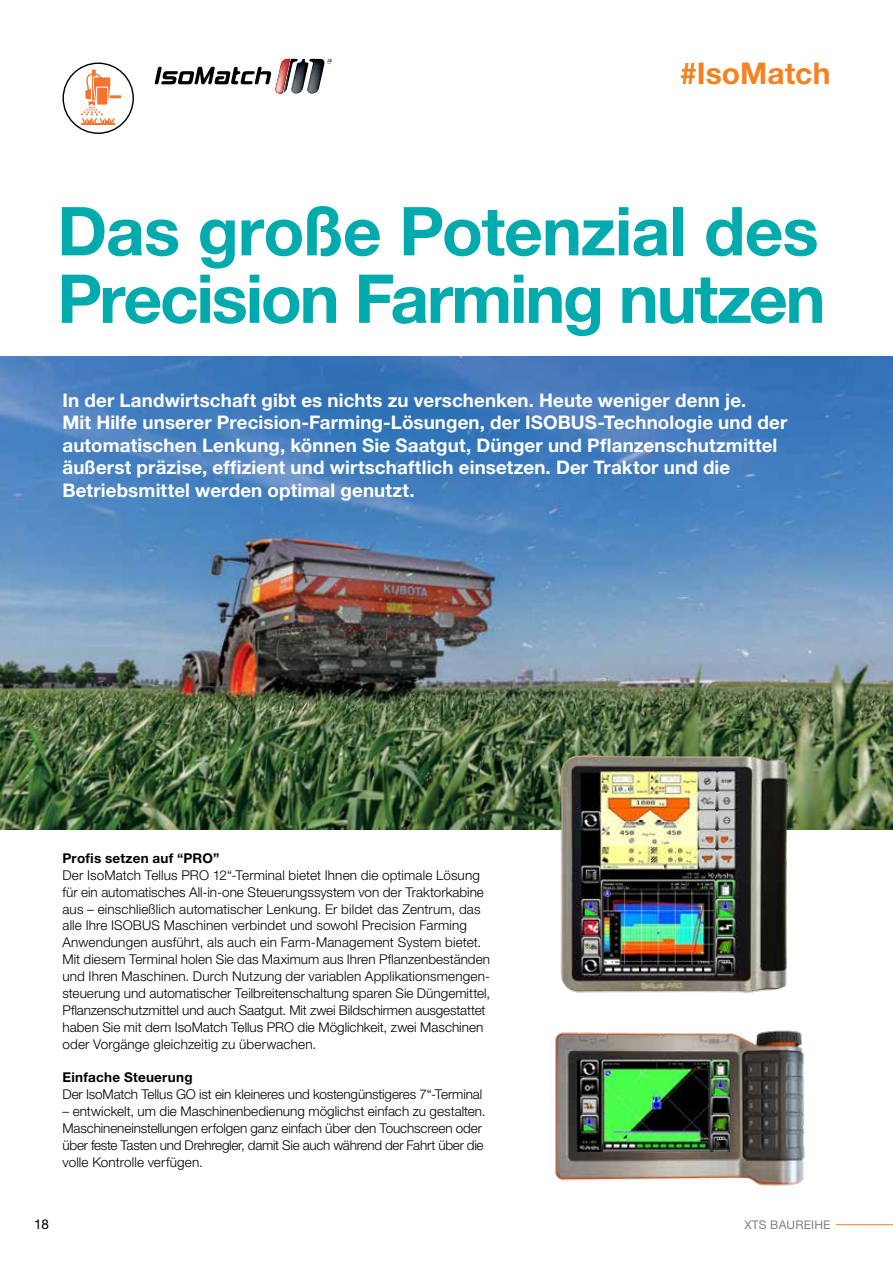
<style>
.page{position:relative;width:893px;height:1263px;background:#fff}
.page>*{position:absolute;margin:0;border:0;box-sizing:border-box;transform-origin:0 0}
.t1{font:700 67.5px/67.5px "Helvetica Neue LT Std";letter-spacing:-.03em;color:#00aaad}
.t2{font:700 30px "Helvetica Neue LT Std";letter-spacing:.005em;color:#f58220}
.t3{font:700 18.75px/22.5px "Helvetica Neue LT Std";letter-spacing:.005em;color:#fff}
.t4{font:300 13.5px/16.8px "Helvetica Neue LT Std";color:#000}
.t5{font:700 13.5px "Helvetica Neue LT Std";letter-spacing:.02em;color:#000}
.t6{font:13.5px "Helvetica Neue LT Std";color:#000}
.t7{font:12px "Helvetica Neue LT Std";letter-spacing:.01em;color:#808285}
</style>
<div class="page">
<hr style="left:836px;top:1224px;width:57px;height:1px;background:#f58220">
<img style="left:0;top:357px;width:893px;height:472px">
<img style="left:549px;top:745px;width:254px;height:248px">
<img style="left:555px;top:1030px;width:250px;height:156px">
<svg style="left:155px;top:59px;width:177px;height:35px"></svg>
<div style="left:63px;top:63px;width:71px;height:71px;border:1px solid #000;border-radius:50%"></div>
<hr style="left:81px;top:123px;width:34px;height:1px;background:#f4742e">
<svg style="left:81px;top:70px;width:40px;height:53px"></svg>
<h2 class="t2" style="left:680px;top:55px;width:152px">#IsoMatch</h2>
<h1 class="t1" style="left:57px;top:196px;width:770px">Das große Potenzial des<br>Precision Farming nutzen</h1>
<p class="t3" style="left:63px;top:388px;width:726px">In der Landwirtschaft gibt es nichts zu verschenken. Heute weniger denn je.<br>Mit Hilfe unserer Precision-Farming-Lösungen, der ISOBUS-Technologie und der automatischen Lenkung, können Sie Saatgut, Dünger und Pflanzenschutzmittel äußerst präzise, effizient und wirtschaftlich einsetzen. Der Traktor und die Betriebsmittel werden optimal genutzt.</p>
<p class="t5" style="left:63px;top:850px;width:158px">Profis setzen auf “PRO”</p>
<p class="t4" style="left:63px;top:866px;width:429px">Der IsoMatch Tellus PRO 12“-Terminal bietet Ihnen die optimale Lösung für ein automatisches All-in-one Steuerungssystem von der Traktorkabine aus – einschließlich automatischer Lenkung. Er bildet das Zentrum, das alle Ihre ISOBUS Maschinen verbindet und sowohl Precision Farming Anwendungen ausführt, als auch ein Farm-Management System bietet.<br>Mit diesem Terminal holen Sie das Maximum aus Ihren Pflanzenbeständen und Ihren Maschinen. Durch Nutzung der variablen Applikationsmengen&shy;steuerung und automatischer Teilbreitenschaltung sparen Sie Düngemittel, Pflanzenschutzmittel und auch Saatgut. Mit zwei Bildschirmen ausgestattet haben Sie mit dem IsoMatch Tellus PRO die Möglichkeit, zwei Maschinen oder Vorgänge gleichzeitig zu überwachen.</p>
<p class="t5" style="left:63px;top:1069px;width:132px">Einfache Steuerung</p>
<p class="t4" style="left:63px;top:1086px;width:421px">Der IsoMatch Tellus GO ist ein kleineres und kostengünstigeres 7“-Terminal</p>
<p class="t4" style="left:63px;top:1102px;width:425px">– entwickelt, um die Maschinenbedienung möglichst einfach zu gestalten.<br>Maschineneinstellungen erfolgen ganz einfach über den Touchscreen oder über feste Tasten und Drehregler, damit Sie auch während der Fahrt über die volle Kontrolle verfügen.</p>
<p class="t6" style="left:34px;top:1216px;width:17px">18</p>
<p class="t7" style="left:744px;top:1217px;width:87px">XTS BAUREIHE</p>
</div>
